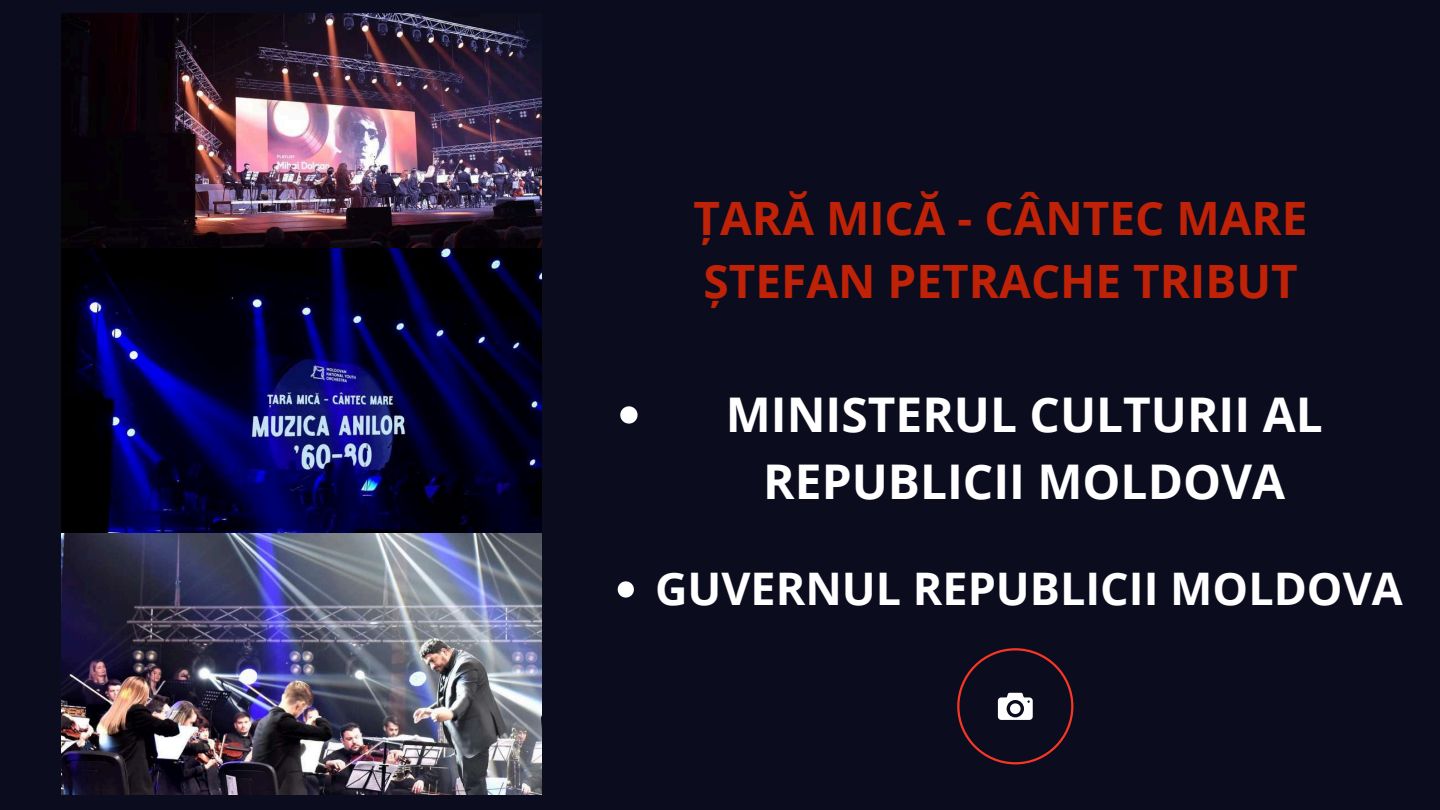
<style>
.page{position:relative;width:1440px;height:810px;background:#0b0c1e}
.page>*{position:absolute;margin:0;border:0;box-sizing:border-box;transform-origin:0 0}
.t1{font:700 47.8px/66.8px "Open Sans";color:#fff;text-align:center}
.t2{font:700 46px/63.8px "Open Sans";color:#bf2206}
.t3{font:700 44.9px "Open Sans";color:#fff}
</style>
<div class="page">
<img style="left:61px;top:14px;width:480px;height:235px">
<img style="left:61px;top:249px;width:480px;height:285px">
<img style="left:61px;top:534px;width:480px;height:261px">
<svg style="left:620px;top:406px;width:18px;height:18px"></svg>
<svg style="left:618px;top:581px;width:16px;height:17px"></svg>
<svg style="left:957px;top:648px;width:116px;height:116px"></svg>
<p class="t2" style="left:694px;top:185px;width:616px">ȚARĂ MICĂ - CÂNTEC MARE<br>ȘTEFAN PETRACHE TRIBUT</p>
<p class="t1" style="left:726px;top:380px;width:598px">MINISTERUL CULTURII AL<br>REPUBLICII MOLDOVA</p>
<p class="t3" style="left:655px;top:557px;width:749px">GUVERNUL REPUBLICII MOLDOVA</p>
</div>
